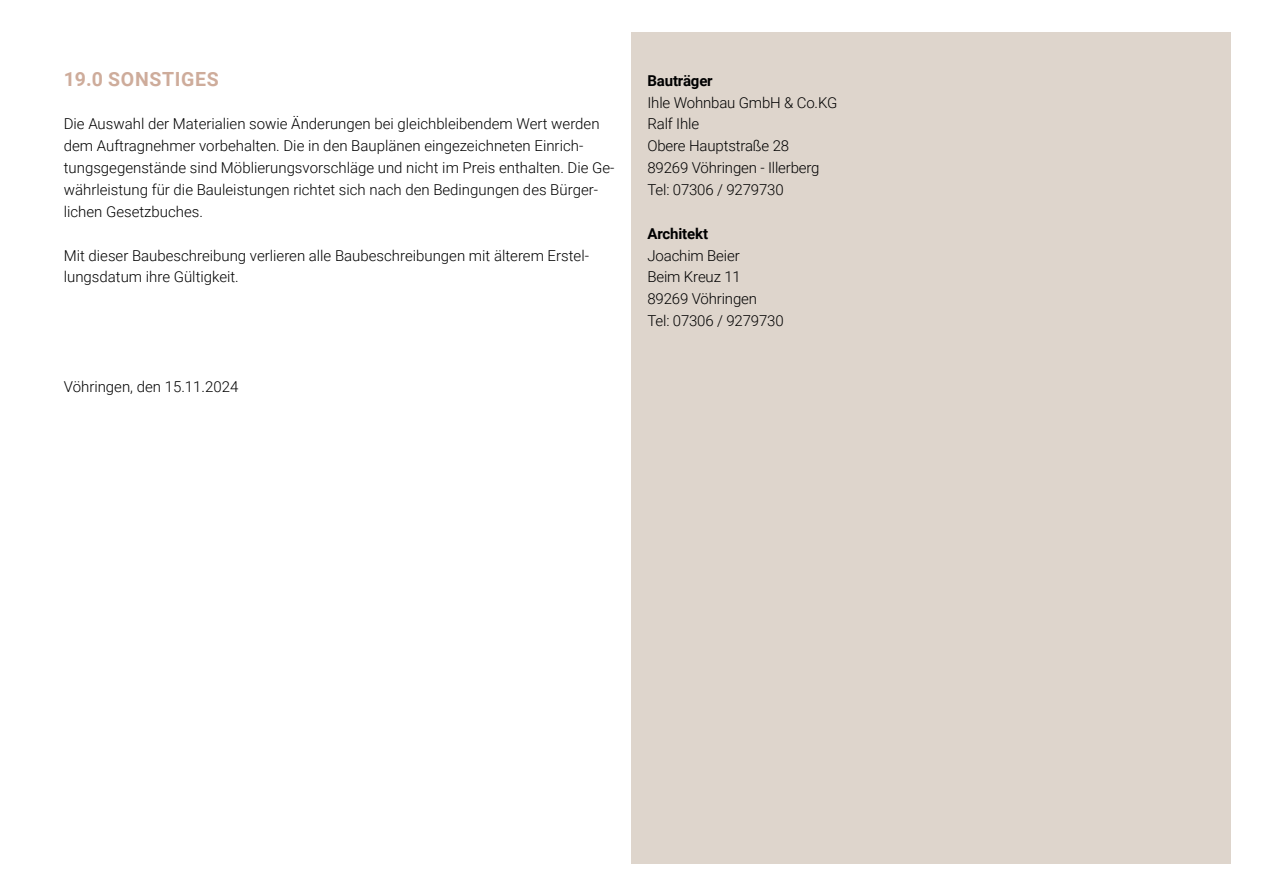
<style>
.page{position:relative;width:1263px;height:893px;background:#fff}
.page>*{position:absolute;margin:0;border:0;box-sizing:border-box;transform-origin:0 0}
.t1{font:700 19.5px "Roboto";letter-spacing:.035em;color:#ceac9b}
.t2{font:300 15px/21.9px "Roboto";color:#000}
.t3{font:700 15px "Roboto";letter-spacing:-.01em;color:#000}
</style>
<div class="page">
<div style="left:631px;top:32px;width:600px;height:831px;background:#ded5cc"></div>
<h1 class="t1" style="left:64px;top:65px;width:157px">19.0 SONSTIGES</h1>
<p class="t2" style="left:64px;top:113px;width:552px">Die Auswahl der Materialien sowie Änderungen bei gleichbleibendem Wert werden dem Auftragnehmer vorbehalten. Die in den Bauplänen eingezeichneten Einrich&shy;tungsgegenstände sind Möblierungsvorschläge und nicht im Preis enthalten. Die Ge&shy;währleistung für die Bauleistungen richtet sich nach den Bedingungen des Bürger&shy;lichen Gesetzbuches.</p>
<p class="t2" style="left:64px;top:244px;width:527px">Mit dieser Baubeschreibung verlieren alle Baubeschreibungen mit älterem Erstel&shy;lungsdatum ihre Gültigkeit.</p>
<p class="t2" style="left:64px;top:375px;width:176px">Vöhringen, den 15.11.2024</p>
<p class="t3" style="left:647px;top:70px;width:67px">Bauträger</p>
<p class="t2" style="left:647px;top:91px;width:191px">Ihle Wohnbau GmbH &amp; Co.KG<br>Ralf Ihle<br>Obere Hauptstraße 28<br>89269 Vöhringen - Illerberg<br>Tel: 07306 / 9279730</p>
<p class="t3" style="left:647px;top:223px;width:62px">Architekt</p>
<p class="t2" style="left:647px;top:244px;width:138px">Joachim Beier<br>Beim Kreuz 11<br>89269 Vöhringen<br>Tel: 07306 / 9279730</p>
</div>
